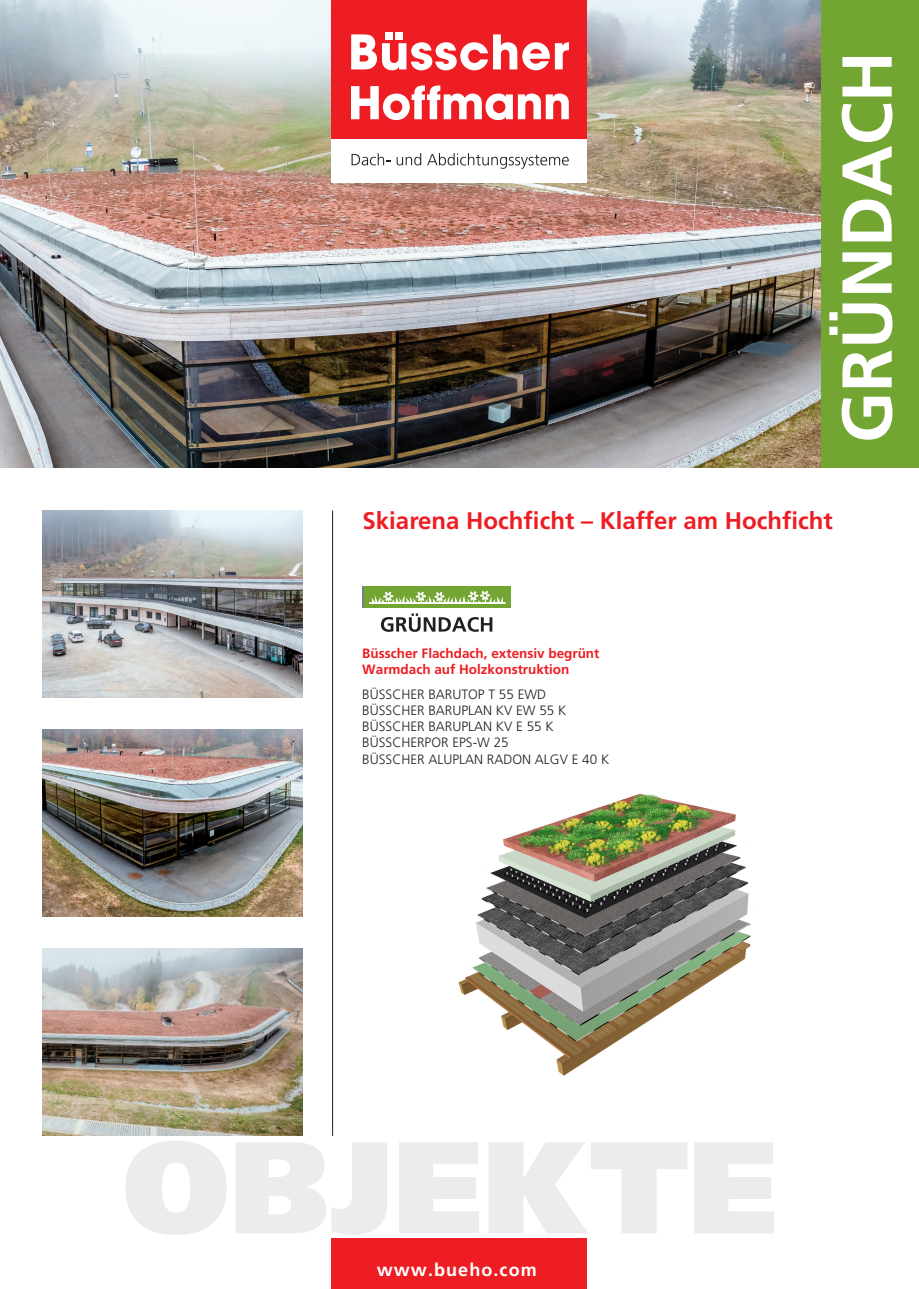
<style>
.page{position:relative;width:919px;height:1289px;background:#fff}
.page>*{position:absolute;margin:0;border:0;box-sizing:border-box;transform-origin:0 0}
.t1{font:700 70.5px "Frutiger";color:#fff}
.t2{font:700 24px "Frutiger";color:#ee1d23}
.t3{font:700 18px "Frutiger";letter-spacing:.06em;color:#fff}
.t4{font:300 13.5px/16.4px "Frutiger LT Pro";color:#231f20}
.t5{font:700 13.5px/16.2px "Frutiger";color:#ee1d23}
.s1{font-family:"Frutiger"}
</style>
<div class="page">
<img style="left:0;top:0;width:821px;height:467px">
<img style="left:43px;top:510px;width:259px;height:187px">
<img style="left:43px;top:729px;width:259px;height:187px">
<img style="left:43px;top:948px;width:259px;height:187px">
<div style="left:332px;top:1276px;width:255px;height:12px;background:#ee1d23"></div>
<div style="left:332px;top:1238px;width:255px;height:38px;background:#ee1d23"></div>
<hr style="left:332px;top:510px;width:1px;height:625px;background:#231f20">
<div style="left:332px;top:0;width:255px;height:139px;background:#ee1d23"></div>
<div style="left:385px;top:33px;width:7px;height:7px;background:#fff"></div>
<div style="left:395px;top:33px;width:8px;height:7px;background:#fff"></div>
<svg style="left:351px;top:34px;width:198px;height:36px"></svg>
<svg style="left:555px;top:42px;width:14px;height:27px"></svg>
<svg style="left:351px;top:85px;width:217px;height:35px"></svg>
<div style="left:332px;top:139px;width:255px;height:43px;background:#fff"></div>
<svg style="left:396px;top:153px;width:25px;height:12px"></svg>
<svg style="left:427px;top:153px;width:141px;height:16px"></svg>
<svg style="left:351px;top:153px;width:39px;height:12px"></svg>
<div style="left:821px;top:0;width:97px;height:468px;background:#73a532"></div>
<div style="left:364px;top:586px;width:146px;height:21px;background:#73a532"></div>
<svg style="left:381px;top:613px;width:111px;height:19px"></svg>
<svg style="left:369px;top:590px;width:136px;height:14px"></svg>
<img style="left:458px;top:793px;width:293px;height:283px">
<h1 class="t1" style="left:824px;top:445px;width:413px;rotate:-90deg">FLACHDACH</h1>
<h1 class="t1" style="left:825px;top:443px;width:393px;rotate:-90deg">GRÜNDACH</h1>
<h2 class="t2" style="left:362px;top:506px;width:471px">Skiarena Hochficht – Klaffer am Hochficht</h2>
<p class="t5" style="left:362px;top:645px;width:239px">Büsscher Flachdach, extensiv begrünt<br>Warmdach auf Holzkonstruktion</p>
<p class="t4" style="left:362px;top:686px;width:248px">BÜSSCHER BARUTOP T 55 EWD<br>BÜSSCHER BARUPLAN KV EW 55 K<br>BÜSSCHER BARUPLAN KV E 55 K<br>BÜSSCHERPOR EPS-W 25<br>BÜSSCHER ALUPLAN RADON <span class="s1">ALGV E 40 K</span></p>
<h3 class="t3" style="left:377px;top:1258px;width:161px">www.bueho.com</h3>
</div>
